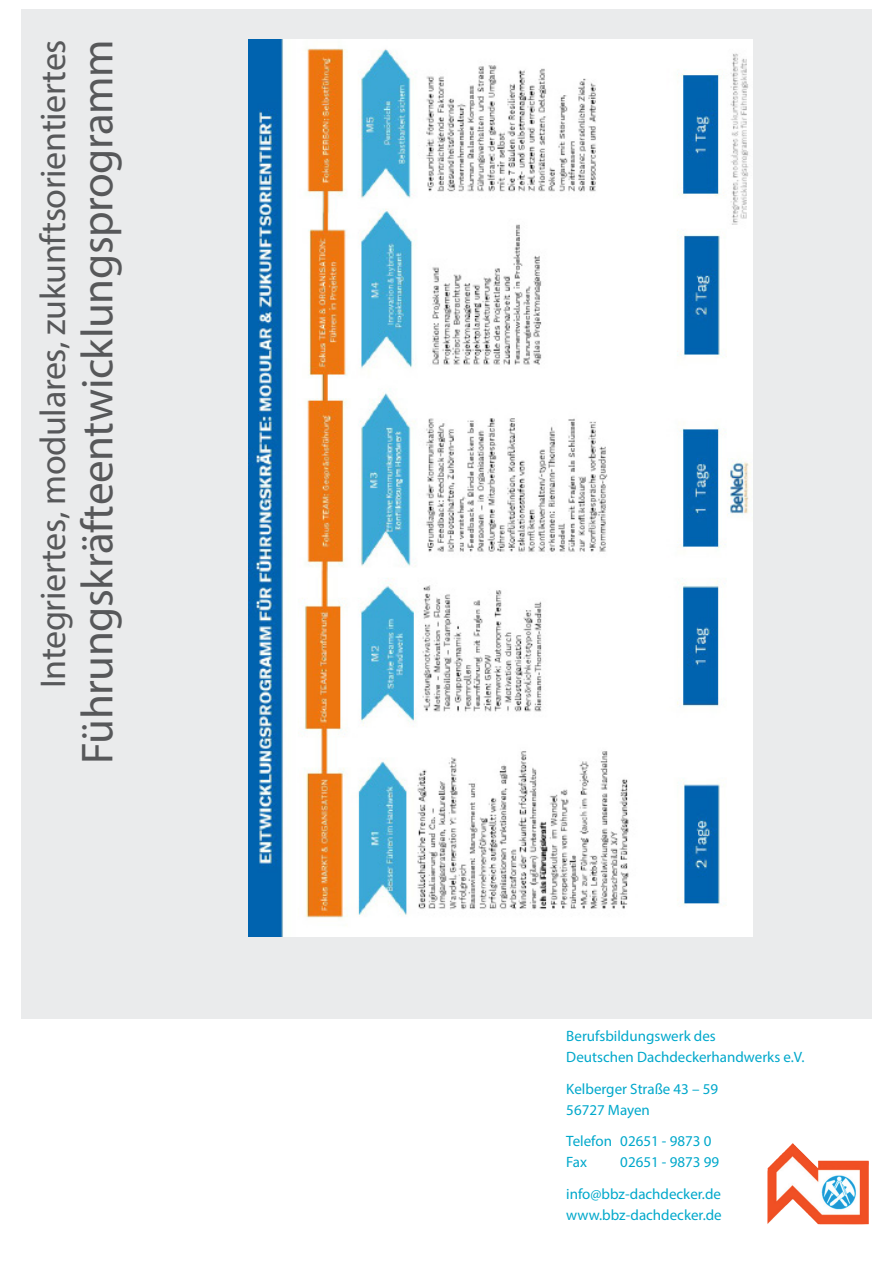
<style>
.page{position:relative;width:893px;height:1263px;background:#fff}
.page>*{position:absolute;margin:0;border:0;box-sizing:border-box;transform-origin:0 0}
.Headline_dick_weiß{font:45px "Myriad Pro";letter-spacing:-.01em;color:#57585a}
.Headline_dünn_weiß{font:36px "Myriad Pro";letter-spacing:-.01em;color:#57585a}
.t1{font:15px/21px "Myriad Pro";color:#00a8cb}
</style>
<div class="page">
<div style="left:21px;top:10px;width:851px;height:1009px;background:#eaebec"></div>
<img style="left:767px;top:1143px;width:102px;height:81px">
<img style="left:249px;top:40px;width:504px;height:896px">
<p class="Headline_dünn_weiß" style="left:31px;top:688px;width:650px;rotate:-90deg">Integriertes, modulares, zukunftsorientiertes</p>
<p class="Headline_dick_weiß" style="left:70px;top:763px;width:725px;rotate:-90deg">Führungskräfteentwicklungsprogramm</p>
<p class="t1" style="left:566px;top:1025px;width:240px">Berufsbildungswerk des<br>Deutschen Dachdeckerhandwerks e.V.</p>
<p class="t1" style="left:566px;top:1078px;width:153px">Kelberger Straße 43 – 59<br>56727 Mayen</p>
<p class="t1" style="left:566px;top:1130px;width:147px">Telefon 02651 - 9873 0<br>Fax</p>
<p class="t1" style="left:620px;top:1151px;width:100px">02651 - 9873 99</p>
<p class="t1" style="left:566px;top:1183px;width:157px">info@bbz-dachdecker.de www.bbz-dachdecker.de</p>
</div>
